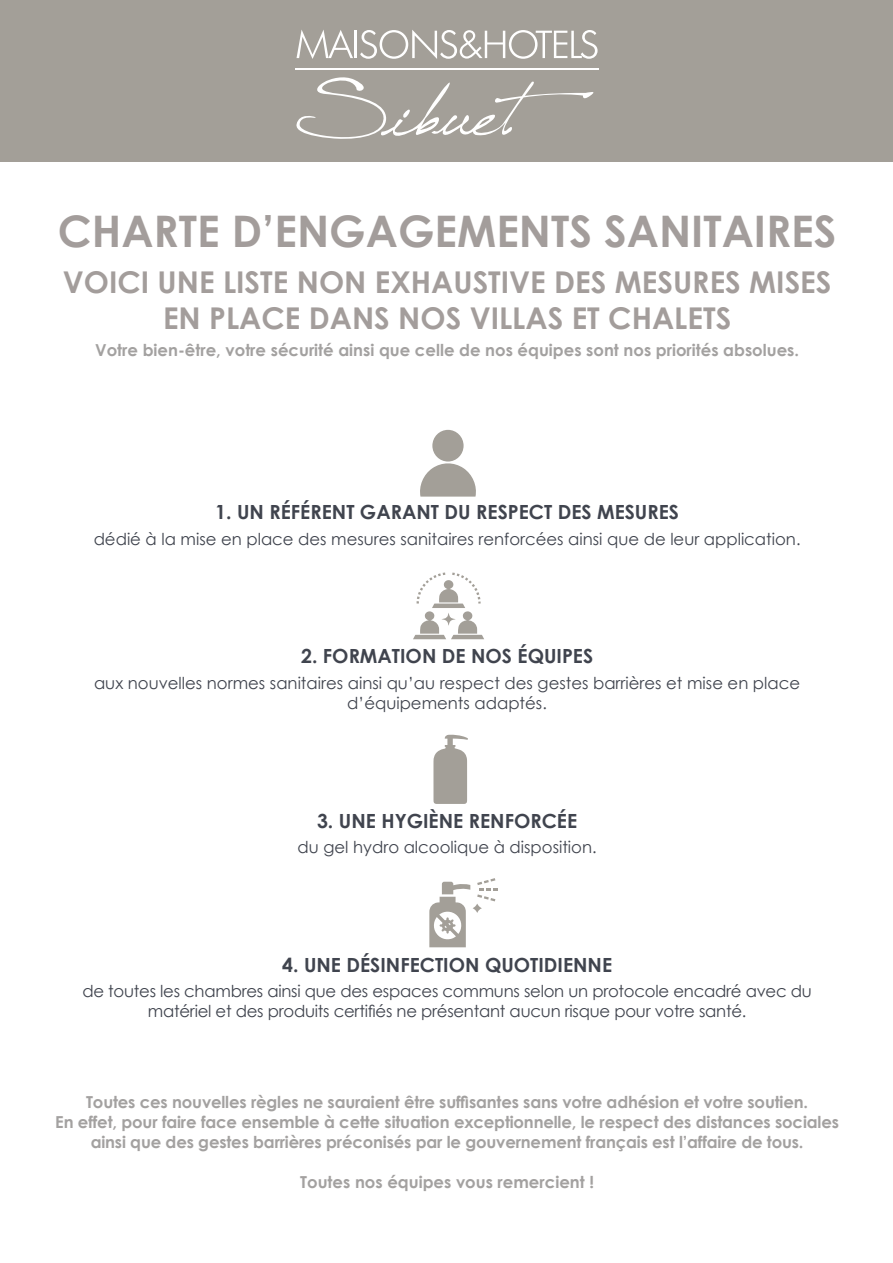
<style>
.page{position:relative;width:893px;height:1263px;background:#fff}
.page>*{position:absolute;margin:0;border:0;box-sizing:border-box;transform-origin:0 0}
.t1{font:700 43.5px "Century Gothic";color:#a39d9b}
.t2{font:700 30px/36px "Century Gothic";color:#a39d9b;text-align:center}
.t3{font:700 19.5px "Century Gothic";color:#40444e}
.t4{font:700 16.5px/19.8px "Century Gothic";letter-spacing:-.01em;color:#a3a1a0;text-align:center}
.t5{font:16.5px/19.8px "Century Gothic";color:#40444e;text-align:center}
</style>
<div class="page">
<svg style="left:420px;top:463px;width:56px;height:34px"></svg>
<div style="left:432px;top:430px;width:32px;height:31px;background:#a39f98;border-radius:50%"></div>
<svg style="left:413px;top:572px;width:71px;height:67px"></svg>
<div style="left:0;top:0;width:893px;height:162px;background:#a39f98"></div>
<svg style="left:296px;top:77px;width:298px;height:62px"></svg>
<svg style="left:297px;top:30px;width:56px;height:29px"></svg>
<hr style="left:355px;top:31px;width:2px;height:27px;background:#fff">
<svg style="left:360px;top:30px;width:238px;height:29px"></svg>
<hr style="left:295px;top:68px;width:304px;height:1px;background:#fff">
<svg style="left:433px;top:735px;width:35px;height:69px"></svg>
<svg style="left:429px;top:878px;width:69px;height:69px"></svg>
<h1 class="t1" style="left:58px;top:198px;width:780px">CHARTE D’ENGAGEMENTS SANITAIRES</h1>
<h2 class="t2" style="left:63px;top:262px;width:770px">VOICI UNE LISTE NON EXHAUSTIVE DES MESURES MISES<br>EN PLACE DANS NOS VILLAS ET CHALETS</h2>
<p class="t4" style="left:95px;top:339px;width:705px">Votre bien-être, votre sécurité ainsi que celle de nos équipes sont nos priorités absolues.</p>
<p class="t3" style="left:215px;top:497px;width:465px">1. UN RÉFÉRENT GARANT DU RESPECT DES MESURES</p>
<p class="t5" style="left:94px;top:528px;width:708px">dédié à la mise en place des mesures sanitaires renforcées ainsi que de leur application.</p>
<p class="t3" style="left:301px;top:641px;width:294px">2. FORMATION DE NOS ÉQUIPES</p>
<p class="t5" style="left:94px;top:673px;width:708px">aux nouvelles normes sanitaires ainsi qu’au respect des gestes barrières et mise en place d’équipements adaptés.</p>
<p class="t3" style="left:317px;top:806px;width:262px">3. UNE HYGIÈNE RENFORCÉE</p>
<p class="t5" style="left:298px;top:837px;width:301px">du gel hydro alcoolique à disposition.</p>
<p class="t3" style="left:282px;top:950px;width:331px">4. UNE DÉSINFECTION QUOTIDIENNE</p>
<p class="t5" style="left:82px;top:981px;width:731px">de toutes les chambres ainsi que des espaces communs selon un protocole encadré avec du matériel et des produits certifiés ne présentant aucun risque pour votre santé.</p>
<p class="t4" style="left:55px;top:1092px;width:785px">Toutes ces nouvelles règles ne sauraient être suffisantes sans votre adhésion et votre soutien.<br>En effet, pour faire face ensemble à cette situation exceptionnelle, le respect des distances sociales ainsi que des gestes barrières préconisés par le gouvernement français est l’affaire de tous.</p>
<p class="t4" style="left:300px;top:1171px;width:295px">Toutes nos équipes vous remercient !</p>
</div>
